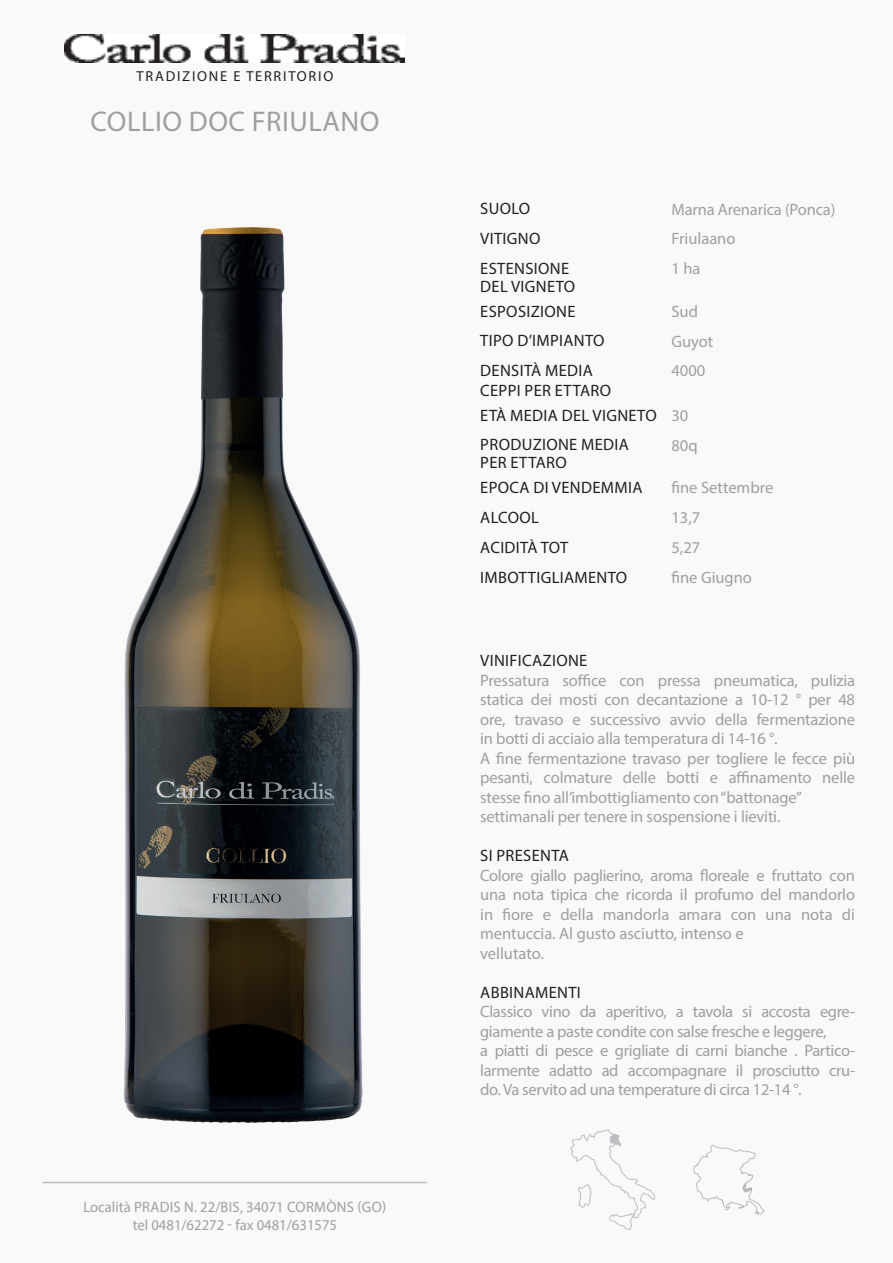
<style>
.page{position:relative;width:893px;height:1263px;background:#f9f9f9}
.page>*{position:absolute;margin:0;border:0;box-sizing:border-box;transform-origin:0 0}
.t1{font:28.5px "Myriad Pro";letter-spacing:.02em;color:#9d9fa2}
.t2{font:16.5px/19.5px "Myriad Pro";letter-spacing:-.01em;color:#9d9fa2}
.t3{font:16.5px/18px "Myriad Pro";letter-spacing:.02em;color:#231f20}
.t4{font:15px/18px "Myriad Pro";color:#9d9fa2;text-align:center}
.t5{font:14.4px "Myriad Pro";letter-spacing:.12em;color:#231f20}
.s1{color:#9d9fa2}
</style>
<div class="page">
<hr style="left:43px;top:1182px;width:384px;height:1px;background:#bcbdc0">
<img style="left:65px;top:34px;width:340px;height:29px">
<svg style="left:570px;top:1129px;width:85px;height:101px"></svg>
<svg style="left:693px;top:1144px;width:72px;height:71px"></svg>
<img style="left:123px;top:227px;width:240px;height:896px">
<p class="t5" style="left:137px;top:68px;width:198px">TRADIZIONE E TERRITORIO</p>
<h1 class="t1" style="left:90px;top:104px;width:291px">COLLIO DOC FRIULANO</h1>
<p class="t4" style="left:83px;top:1198px;width:304px">Località PRADIS N. 22/BIS, 34071 CORMÒNS (GO) tel 0481/62272 - fax 0481/631575</p>
<p class="t3" style="left:480px;top:200px;width:52px">SUOLO</p>
<p class="t2" style="left:671px;top:199px;width:165px">Marna Arenarica (Ponca)</p>
<p class="t3" style="left:480px;top:229px;width:62px">VITIGNO</p>
<p class="t2" style="left:671px;top:229px;width:66px">Friulaano</p>
<p class="t3" style="left:480px;top:259px;width:96px">ESTENSIONE<br>DEL VIGNETO</p>
<p class="t2" style="left:671px;top:259px;width:31px">1 ha</p>
<p class="t3" style="left:480px;top:302px;width:97px">ESPOSIZIONE</p>
<p class="t2" style="left:671px;top:301px;width:28px">Sud</p>
<p class="t3" style="left:480px;top:332px;width:126px">TIPO D’IMPIANTO</p>
<p class="t2" style="left:671px;top:331px;width:43px">Guyot</p>
<p class="t3" style="left:480px;top:360px;width:132px;line-height:19.8px">DENSITÀ MEDIA<br>CEPPI PER ETTARO</p>
<p class="t2" style="left:671px;top:361px;width:35px">4000</p>
<p class="t3" style="left:480px;top:400px;width:210px;line-height:29.7px">ETÀ MEDIA DEL VIGNETO <span class="s1">30<br></span>PRODUZIONE MEDIA</p>
<p class="t3" style="left:480px;top:454px;width:88px">PER ETTARO</p>
<p class="t2" style="left:671px;top:435px;width:28px">80q</p>
<p class="t3" style="left:480px;top:478px;width:164px">EPOCA DI VENDEMMIA</p>
<p class="t2" style="left:671px;top:478px;width:103px">fine Settembre</p>
<p class="t3" style="left:480px;top:508px;width:60px">ALCOOL</p>
<p class="t2" style="left:671px;top:508px;width:30px">13,7</p>
<p class="t3" style="left:480px;top:538px;width:90px">ACIDITÀ TOT</p>
<p class="t2" style="left:671px;top:537px;width:30px">5,27</p>
<p class="t3" style="left:480px;top:568px;width:148px">IMBOTTIGLIAMENTO</p>
<p class="t2" style="left:671px;top:567px;width:82px">fine Giugno</p>
<p class="t3" style="left:480px;top:651px;width:109px">VINIFICAZIONE</p>
<p class="t2" style="left:480px;top:670px;width:376px">Pressatura soffice con pressa pneumatica, pulizia statica dei mosti con decantazione a 10-12 ° per 48 ore, travaso e successivo avvio della fermentazione in botti di acciaio alla temperatura di 14-16 °.<br>A fine fermentazione travaso per togliere le fecce più pesanti, colmature delle botti e affinamento nelle stesse fino all’imbottigliamento con “battonage” settimanali per tenere in sospensione i lieviti.</p>
<p class="t3" style="left:480px;top:846px;width:90px">SI PRESENTA</p>
<p class="t2" style="left:480px;top:865px;width:376px">Colore giallo paglierino, aroma floreale e fruttato con una nota tipica che ricorda il profumo del mandorlo in fiore e della mandorla amara con una nota di mentuccia. Al gusto asciutto, intenso e<br>vellutato.</p>
<p class="t3" style="left:480px;top:983px;width:102px">ABBINAMENTI</p>
<p class="t2" style="left:480px;top:1002px;width:376px">Classico vino da aperitivo, a tavola si accosta egre&shy;giamente a paste condite con salse fresche e leggere,<br>a piatti di pesce e grigliate di carni bianche . Partico&shy;larmente adatto ad accompagnare il prosciutto cru&shy;do. Va servito ad una temperature di circa 12-14 °.</p>
</div>
